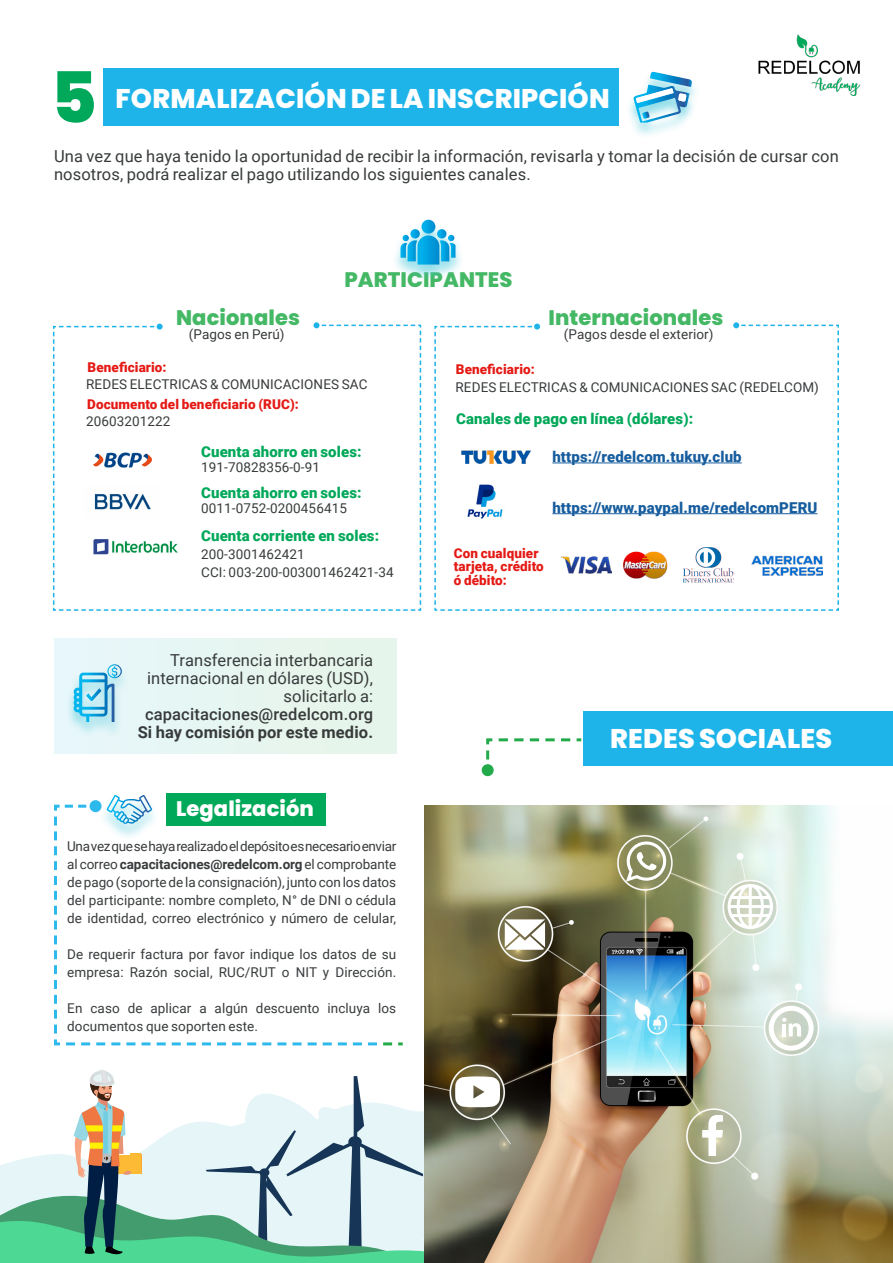
<style>
.page{position:relative;width:893px;height:1263px;background:#fff}
.page>*{position:absolute;margin:0;border:0;box-sizing:border-box;transform-origin:0 0}
.t1{font:800 70.5px "Poppins";color:#00a859}
.t2{font:800 27px "Poppins";letter-spacing:.005em;color:#fff}
.t3{font:800 21px "Poppins";letter-spacing:.005em;color:#44b864}
.t4{font:800 21px "Poppins";letter-spacing:.005em;color:#fff}
.t5{font:16.5px/18px "Roboto";letter-spacing:.005em;color:#383b3c}
.t6{font:500 16.5px "Roboto";letter-spacing:.01em;color:#383b3c}
.t7{font:700 16.5px "Roboto";letter-spacing:.01em;color:#383b3c}
.t8{font:900 15px "Roboto";letter-spacing:.005em;color:#00a859}
.t9{font:900 15px "Roboto";letter-spacing:.005em;color:#175d9e}
.t10{font:13.5px/18px "Roboto";letter-spacing:.005em;color:#383b3c}
.t11{font:900 13.5px/13.5px "Roboto";letter-spacing:.005em;color:#e41a15}
.s1{font-weight:700}
</style>
<div class="page">
<div style="left:54px;top:639px;width:342px;height:115px;background:#e7f5f0"></div>
<div style="left:103px;top:69px;width:516px;height:57px;background:#1fb4e9"></div>
<div style="left:626px;top:73px;width:73px;height:66px;background:#4dc9db;opacity:.6"></div>
<svg style="left:634px;top:72px;width:58px;height:51px"></svg>
<div style="left:583px;top:711px;width:310px;height:54px;background:#1fb4e9"></div>
<svg style="left:482px;top:738px;width:102px;height:38px"></svg>
<img style="left:758px;top:34px;width:102px;height:62px">
<svg style="left:53px;top:322px;width:368px;height:289px"></svg>
<svg style="left:434px;top:322px;width:405px;height:289px"></svg>
<div style="left:393px;top:220px;width:71px;height:61px;background:#4dc9db;opacity:.6"></div>
<svg style="left:421px;top:220px;width:14px;height:14px"></svg>
<svg style="left:400px;top:229px;width:55px;height:36px;background:#49bde7"></svg>
<div style="left:66px;top:665px;width:64px;height:73px;background:#4dc9db;opacity:.6"></div>
<svg style="left:73px;top:664px;width:49px;height:58px"></svg>
<div style="left:166px;top:793px;width:160px;height:33px;background:#00a859"></div>
<svg style="left:54px;top:804px;width:349px;height:242px"></svg>
<svg style="left:65px;top:795px;width:87px;height:29px"></svg>
<img style="left:424px;top:806px;width:469px;height:457px">
<svg style="left:0;top:1069px;width:574px;height:194px"></svg>
<svg style="left:505px;top:919px;width:40px;height:31px"></svg>
<svg style="left:623px;top:839px;width:46px;height:43px"></svg>
<svg style="left:702px;top:1115px;width:21px;height:41px"></svg>
<svg style="left:769px;top:1006px;width:45px;height:45px"></svg>
<svg style="left:728px;top:884px;width:45px;height:45px"></svg>
<p class="t1" style="left:51px;top:57px;width:48px">5</p>
<p class="t2" style="left:116px;top:83px;width:495px">FORMALIZACIÓN DE LA INSCRIPCIÓN</p>
<p class="t5" style="left:54px;top:147px;width:786px">Una vez que haya tenido la oportunidad de recibir la información, revisarla y tomar la decisión de cursar con nosotros, podrá realizar el pago utilizando los siguientes canales.</p>
<p class="t3" style="left:344px;top:268px;width:170px">PARTICIPANTES</p>
<p class="t3" style="left:176px;top:305px;width:126px">Nacionales</p>
<p class="t3" style="left:548px;top:305px;width:177px">Internacionales</p>
<p class="t10" style="left:189px;top:325px;width:97px">(Pagos en Perú)</p>
<p class="t10" style="left:564px;top:325px;width:151px">(Pagos desde el exterior)</p>
<p class="t11" style="left:88px;top:360px;width:81px">Beneficiario:</p>
<p class="t10" style="left:86px;top:375px;width:283px">REDES ELECTRICAS &amp; COMUNICACIONES SAC</p>
<p class="t11" style="left:87px;top:397px;width:213px">Documento del beneficiario (RUC):</p>
<p class="t10" style="left:86px;top:411px;width:86px">20603201222</p>
<p class="t8" style="left:201px;top:441px;width:162px">Cuenta ahorro en soles:</p>
<p class="t10" style="left:201px;top:457px;width:120px">191-70828356-0-91</p>
<p class="t8" style="left:201px;top:482px;width:162px">Cuenta ahorro en soles:</p>
<p class="t10" style="left:201px;top:499px;width:147px">0011-0752-0200456415</p>
<p class="t8" style="left:201px;top:525px;width:180px">Cuenta corriente en soles:</p>
<p class="t10" style="left:201px;top:545px;width:105px">200-3001462421</p>
<p class="t10" style="left:201px;top:563px;width:194px">CCI: 003-200-003001462421-34</p>
<p class="t11" style="left:456px;top:362px;width:81px">Beneficiario:</p>
<p class="t10" style="left:455px;top:377px;width:365px">REDES ELECTRICAS &amp; COMUNICACIONES SAC (REDELCOM)</p>
<p class="t8" style="left:456px;top:409px;width:239px">Canales de pago en línea (dólares):</p>
<p class="t9" style="left:552px;top:446px;width:191px">https://redelcom.tukuy.club</p>
<p class="t9" style="left:552px;top:497px;width:267px">https://www.paypal.me/redelcomPERU</p>
<p class="t11" style="left:454px;top:546px;width:92px">Con cualquier tarjeta, crédito</p>
<p class="t11" style="left:454px;top:573px;width:55px">ó débito:</p>
<p class="t5" style="left:170px;top:650px;width:204px">Transferencia interbancaria</p>
<p class="t5" style="left:147px;top:668px;width:227px">internacional en dólares (USD),</p>
<p class="t5" style="left:284px;top:686px;width:91px">solicitarlo a:</p>
<p class="t6" style="left:145px;top:702px;width:230px">capacitaciones@redelcom.org</p>
<p class="t7" style="left:138px;top:720px;width:237px">Si hay comisión por este medio.</p>
<p class="t2" style="left:610px;top:723px;width:223px">REDES SOCIALES</p>
<p class="t4" style="left:176px;top:797px;width:140px">Legalización</p>
<p class="t10" style="left:67px;top:837px;width:331px;text-align:justify">Una vez que se haya realizado el depósito es necesario enviar al correo <span class="s1">capacitaciones@redelcom.org</span> el comprobante de pago (soporte de la consignación), junto con los datos del participante: nombre completo, N° de DNI o cédula de identidad, correo electrónico y número de celular,</p>
<p class="t10" style="left:67px;top:945px;width:330px">De requerir factura por favor indique los datos de su empresa: Razón social, RUC/RUT o NIT y Dirección.</p>
<p class="t10" style="left:67px;top:999px;width:330px">En caso de aplicar a algún descuento incluya los documentos que soporten este.</p>
</div>
